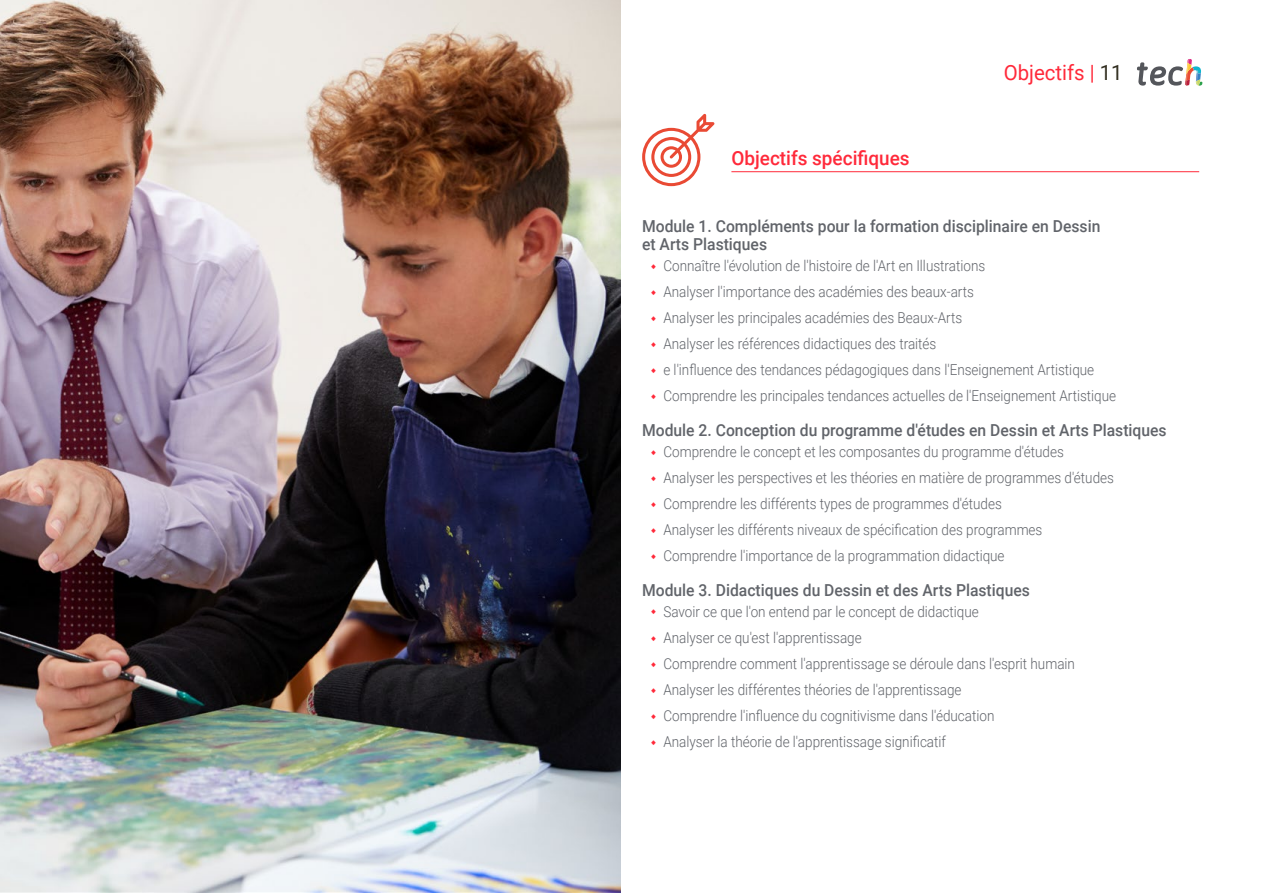
<style>
.page{position:relative;width:1263px;height:893px;background:#fff}
.page>*{position:absolute;margin:0;border:0;box-sizing:border-box;transform-origin:0 0}
.t1{font:21px "Roboto";color:#ff293a}
.t2{font:500 19.5px "Roboto";color:#ff293a}
.t3{font:500 16.5px/18px "Roboto";color:#61646a;scale:.95 1}
.t4{font:300 15px/26px "Roboto";color:#61646a;scale:.9 1}
.s1{color:#312e20}
</style>
<div class="page">
<hr style="left:731px;top:171px;width:468px;height:1px;background:#ff293a">
<svg style="left:642px;top:114px;width:72px;height:72px"></svg>
<svg style="left:1137px;top:59px;width:65px;height:27px"></svg>
<img style="left:0;top:0;width:621px;height:892px">
<h2 class="t2" style="left:731px;top:144px;width:180px">Objectifs spécifiques</h2>
<h1 class="t1" style="left:1004px;top:57px;width:120px">Objectifs | <span class="s1">11</span></h1>
<p class="t3" style="left:642px;top:216px;width:484px">Module 1. Compléments pour la formation disciplinaire en Dessin et Arts Plastiques</p>
<p class="t4" style="left:663px;top:253px;width:505px">Connaître l'évolution de l'histoire de l'Art en Illustrations<br>Analyser l'importance des académies des beaux-arts<br>Analyser les principales académies des Beaux-Arts<br>Analyser les références didactiques des traités<br>e l'influence des tendances pédagogiques dans l'Enseignement Artistique Comprendre les principales tendances actuelles de l'Enseignement Artistique</p>
<p class="t3" style="left:642px;top:420px;width:554px">Module 2. Conception du programme d'études en Dessin et Arts Plastiques</p>
<p class="t4" style="left:663px;top:438px;width:502px">Comprendre le concept et les composantes du programme d'études Analyser les perspectives et les théories en matière de programmes d'études Comprendre les différents types de programmes d'études<br>Analyser les différents niveaux de spécification des programmes Comprendre l'importance de la programmation didactique</p>
<p class="t3" style="left:642px;top:580px;width:410px">Module 3. Didactiques du Dessin et des Arts Plastiques</p>
<p class="t4" style="left:663px;top:598px;width:459px">Savoir ce que l'on entend par le concept de didactique<br>Analyser ce qu'est l'apprentissage<br>Comprendre comment l'apprentissage se déroule dans l'esprit humain Analyser les différentes théories de l'apprentissage<br>Comprendre l'influence du cognitivisme dans l'éducation<br>Analyser la théorie de l'apprentissage significatif</p>
</div>
